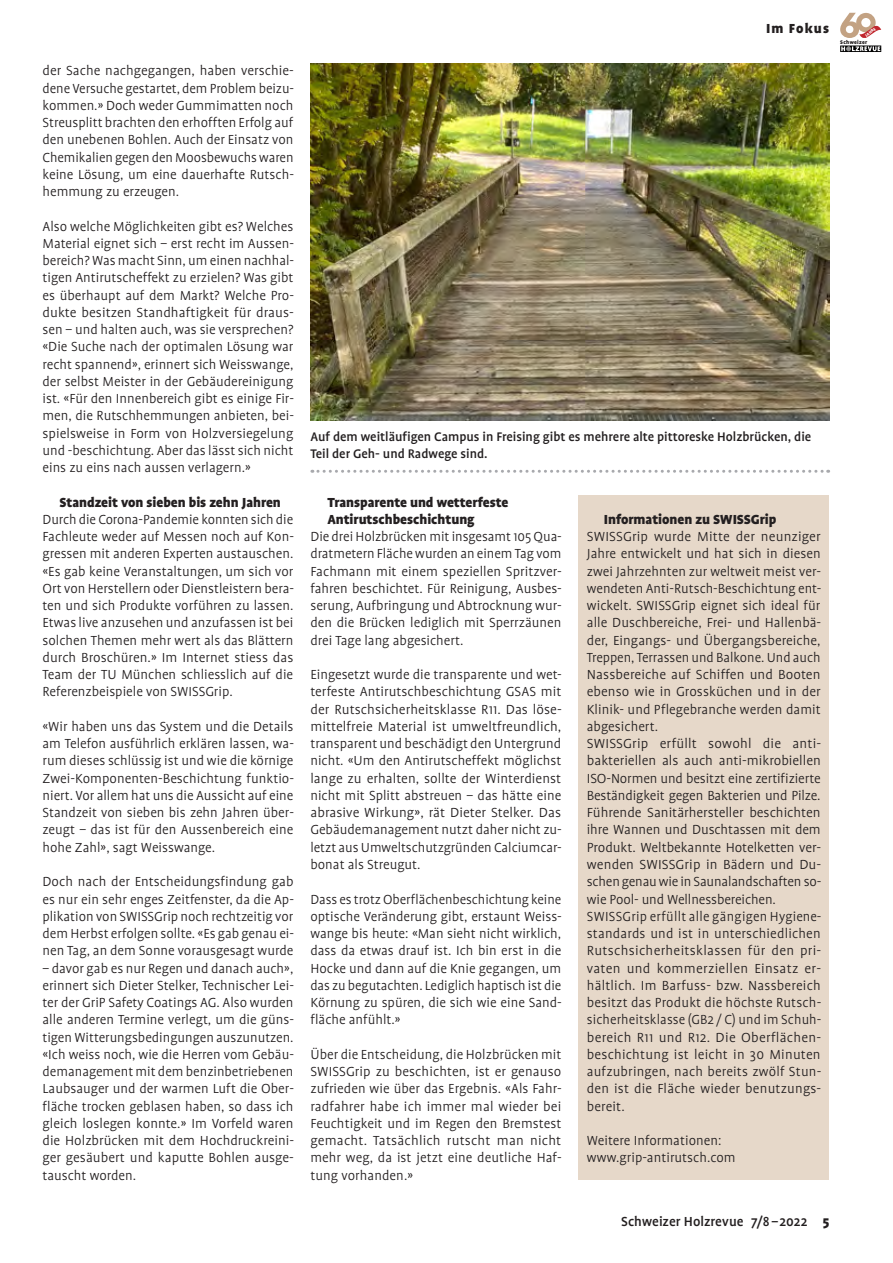
<style>
.page{position:relative;width:893px;height:1263px;background:#fff}
.page>*{position:absolute;margin:0;border:0;box-sizing:border-box;transform-origin:0 0}
.t1{font:300 15px/17.2px "Profile";color:#231f20;text-align:justify}
.t2{font:900 15px/17.2px "Profile";letter-spacing:-.005em;color:#231f20}
.t3{font:500 15px "Profile";letter-spacing:.005em;color:#231f20}
.t4{font:500 14.25px/17.2px "Profile";color:#231f20}
.t5{font:900 6px "Profile";letter-spacing:.05em;color:#231f20}
.t6{font:900 4.5px "Profile";color:#fff}
.s1{font-weight:900}
</style>
<div class="page">
<svg style="left:840px;top:13px;width:41px;height:39px"></svg>
<img style="left:310px;top:64px;width:519px;height:356px">
<svg style="left:312px;top:470px;width:517px;height:3px"></svg>
<div style="left:578px;top:495px;width:251px;height:685px;background:#e6d8c9"></div>
<p class="t1" style="left:43px;top:62px;width:253px">der Sache nachgegangen, haben verschie&shy;dene Versuche gestartet, dem Problem beizu&shy;kommen.» Doch weder Gummimatten noch Streusplitt brachten den erhofften Erfolg auf den unebenen Bohlen. Auch der Einsatz von Chemikalien gegen den Moosbewuchs waren keine Lösung, um eine dauerhafte Rutsch&shy;hemmung zu erzeugen.</p>
<p class="t1" style="left:43px;top:218px;width:253px">Also welche Möglichkeiten gibt es? Welches Material eignet sich – erst recht im Aussen&shy;bereich? Was macht Sinn, um einen nachhal&shy;tigen Antirutscheffekt zu erzielen? Was gibt es überhaupt auf dem Markt? Welche Pro&shy;dukte besitzen Standhaftigkeit für draus&shy;sen – und halten auch, was sie versprechen? «Die Suche nach der optimalen Lösung war recht spannend», erinnert sich Weisswange, der selbst Meister in der Gebäudereinigung ist. «Für den Innenbereich gibt es einige Fir&shy;men, die Rutschhemmungen anbieten, bei&shy;spielsweise in Form von Holzversiegelung und -beschichtung. Aber das lässt sich nicht eins zu eins nach aussen verlagern.»</p>
<p class="t2" style="left:60px;top:493px;width:223px">Standzeit von sieben bis zehn Jahren</p>
<p class="t1" style="left:43px;top:511px;width:253px">Durch die Corona-Pandemie konnten sich die Fachleute weder auf Messen noch auf Kon&shy;gressen mit anderen Experten austauschen. «Es gab keine Veranstaltungen, um sich vor Ort von Herstellern oder Dienstleistern bera&shy;ten und sich Produkte vorführen zu lassen.<br>Etwas live anzusehen und anzufassen ist bei solchen Themen mehr wert als das Blättern durch Broschüren.» Im Internet stiess das Team der TU München schliesslich auf die Referenzbeispiele von SWISSGrip.</p>
<p class="t1" style="left:43px;top:718px;width:253px">«Wir haben uns das System und die Details am Telefon ausführlich erklären lassen, wa&shy;rum dieses schlüssig ist und wie die körnige Zwei-Komponenten-Beschichtung funktio&shy;niert. Vor allem hat uns die Aussicht auf eine Standzeit von sieben bis zehn Jahren über&shy;zeugt – das ist für den Aussenbereich eine hohe Zahl», sagt Weisswange.</p>
<p class="t1" style="left:43px;top:873px;width:253px">Doch nach der Entscheidungsfindung gab es nur ein sehr enges Zeitfenster, da die Ap&shy;plikation von SWISSGrip noch rechtzeitig vor dem Herbst erfolgen sollte. «Es gab genau ei&shy;nen Tag, an dem Sonne vorausgesagt wurde</p>
<p class="t1" style="left:43px;top:959px;width:253px">– davor gab es nur Regen und danach auch», erinnert sich Dieter Stelker, Technischer Lei&shy;ter der GriP Safety Coatings AG. Also wurden alle anderen Termine verlegt, um die güns&shy;tigen Witterungsbedingungen auszunutzen. «Ich weiss noch, wie die Herren vom Gebäu&shy;demanagement mit dem benzinbetriebenen Laubsauger und der warmen Luft die Ober&shy;fläche trocken geblasen haben, so dass ich gleich loslegen konnte.» Im Vorfeld waren die Holzbrücken mit dem Hochdruckreini&shy;ger gesäubert und kaputte Bohlen ausge&shy;tauscht worden.</p>
<p class="t2" style="left:766px;top:19px;width:65px">Im Fokus</p>
<p class="t6" style="left:864px;top:33px;width:13px;rotate:-35deg">JAHRE</p>
<p class="t5" style="left:840px;top:39px;width:28px">Schweizer</p>
<p class="t4" style="left:310px;top:428px;width:502px">Auf dem weitläufigen Campus in Freising gibt es mehrere alte pittoreske Holzbrücken, die<br>Teil der Geh- und Radwege sind.</p>
<p class="t2" style="left:327px;top:493px;width:182px">Transparente und wetterfeste<br>Antirutschbeschichtung</p>
<p class="t1" style="left:310px;top:528px;width:253px">Die drei Holzbrücken mit insgesamt 105 Qua&shy;dratmetern Fläche wurden an einem Tag vom Fachmann mit einem speziellen Spritzver&shy;fahren beschichtet. Für Reinigung, Ausbes&shy;serung, Aufbringung und Abtrocknung wur&shy;den die Brücken lediglich mit Sperrzäunen drei Tage lang abgesichert.</p>
<p class="t1" style="left:310px;top:666px;width:253px">Eingesetzt wurde die transparente und wet&shy;terfeste Antirutschbeschichtung GSAS mit der Rutschsicherheitsklasse R11. Das löse&shy;mittelfreie Material ist umweltfreundlich, transparent und beschädigt den Untergrund nicht. «Um den Antirutscheffekt möglichst lange zu erhalten, sollte der Winterdienst nicht mit Splitt abstreuen – das hätte eine abrasive Wirkung», rät Dieter Stelker. Das Gebäudemanagement nutzt daher nicht zu&shy;letzt aus Umweltschutzgründen Calciumcar&shy;bonat als Streugut.</p>
<p class="t1" style="left:310px;top:890px;width:253px">Dass es trotz Oberflächenbeschichtung keine optische Veränderung gibt, erstaunt Weiss&shy;wange bis heute: «Man sieht nicht wirklich, dass da etwas drauf ist. Ich bin erst in die Hocke und dann auf die Knie gegangen, um das zu begutachten. Lediglich haptisch ist die Körnung zu spüren, die sich wie eine Sand&shy;fläche anfühlt.»</p>
<p class="t1" style="left:310px;top:1046px;width:253px">Über die Entscheidung, die Holzbrücken mit SWISSGrip zu beschichten, ist er genauso zufrieden wie über das Ergebnis. «Als Fahr&shy;radfahrer habe ich immer mal wieder bei Feuchtigkeit und im Regen den Bremstest gemacht. Tatsächlich rutscht man nicht mehr weg, da ist jetzt eine deutliche Haf&shy;tung vorhanden.»</p>
<p class="t2" style="left:604px;top:510px;width:174px">Informationen zu SWISSGrip</p>
<p class="t1" style="left:587px;top:528px;width:236px;text-align:left">SWISSGrip wurde Mitte der neunziger Jahre entwickelt und hat sich in diesen zwei Jahrzehnten zur weltweit meist ver&shy;wendeten Anti-Rutsch-Beschichtung ent&shy;wickelt. SWISSGrip eignet sich ideal für alle Duschbereiche, Frei- und Hallenbä&shy;der, Eingangs- und Übergangsbereiche, Treppen, Terrassen und Balkone. Und auch Nassbereiche auf Schiffen und Booten ebenso wie in Grossküchen und in der Klinik- und Pflegebranche werden damit abgesichert.<br>SWISSGrip erfüllt sowohl die anti&shy;bakteriellen als auch anti-mikrobiellen ISO-Normen und besitzt eine zertifizierte Beständigkeit gegen Bakterien und Pilze.<br>Führende Sanitärhersteller beschichten ihre Wannen und Duschtassen mit dem Produkt. Weltbekannte Hotelketten ver&shy;wenden SWISSGrip in Bädern und Du&shy;schen genau wie in Saunalandschaften so&shy;wie Pool- und Wellnessbereichen.<br>SWISSGrip erfüllt alle gängigen Hygiene&shy;standards und ist in unterschiedlichen Rutschsicherheitsklassen für den pri&shy;vaten und kommerziellen Einsatz er&shy;hältlich. Im Barfuss- bzw. Nassbereich besitzt das Produkt die höchste Rutsch&shy;sicherheitsklasse (GB2 / C) und im Schuh&shy;bereich R11 und R12. Die Oberflächen&shy;beschichtung ist leicht in 30 Minuten aufzubringen, nach bereits zwölf Stun&shy;den ist die Fläche wieder benutzungs&shy;bereit.</p>
<p class="t1" style="left:587px;top:1132px;width:150px">Weitere Informationen: www.grip-antirutsch.com</p>
<p class="t3" style="left:621px;top:1213px;width:210px">Schweizer Holzrevue 7/8 –2022 <span class="s1">5</span></p>
</div>
